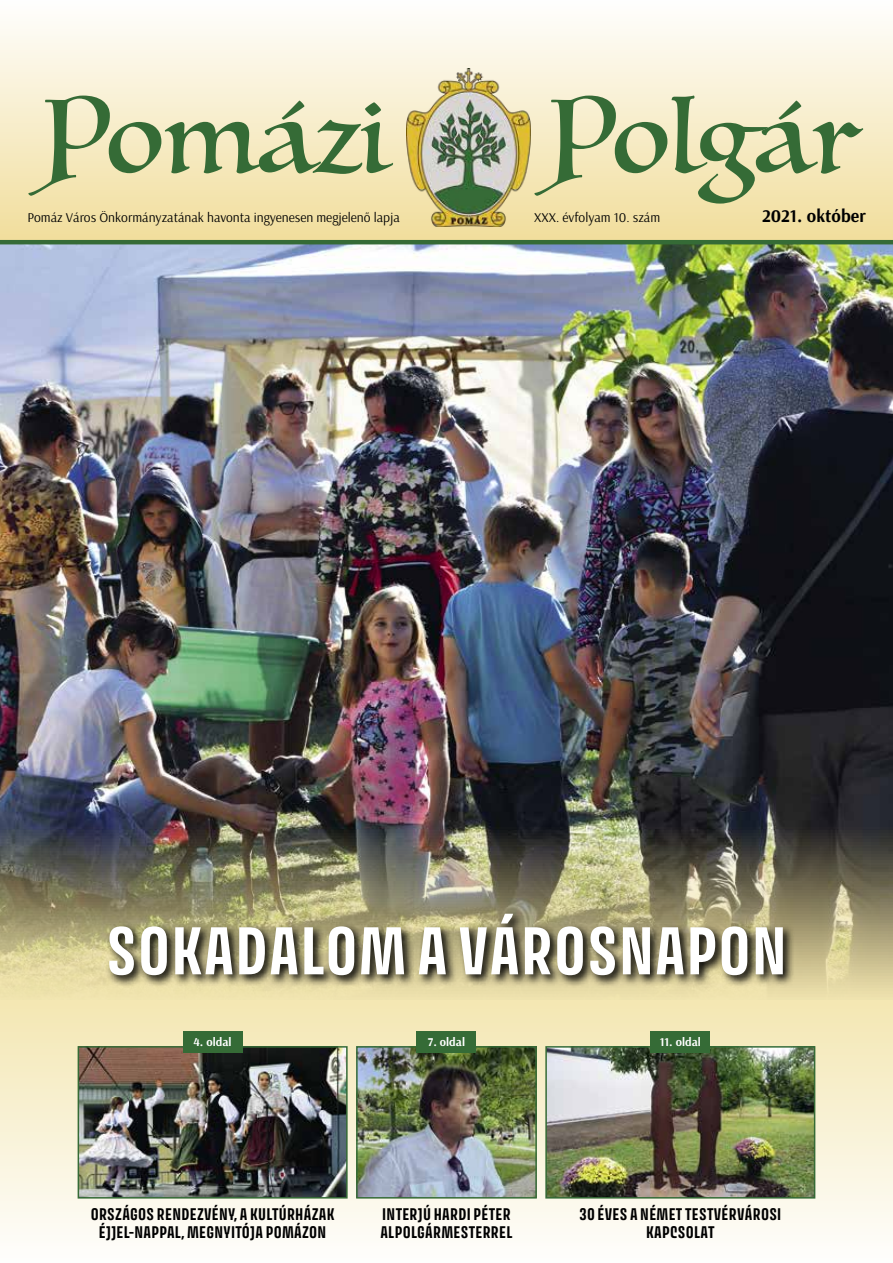
<style>
.page{position:relative;width:893px;height:1263px;background:#fff}
.page>*{position:absolute;margin:0;border:0;box-sizing:border-box;transform-origin:0 0}
.t1{font:100.65px "Luminari";color:#356b36}
.t2{font:700 60px "Avory I Latn";letter-spacing:.02em;color:#fff}
.t3{font:700 18px "Arsenal";color:#000}
.t4{font:700 15px/18px "Avory I Latn";letter-spacing:.02em;color:#000;text-align:center}
.t5{font:13.5px "Arsenal";color:#000}
.t6{font:700 12px "Arsenal";color:#fff}
</style>
<div class="page">
<svg style="left:0;top:999px;width:893px;height:233px"></svg>
<div style="left:0;top:0;width:893px;height:248px;background:linear-gradient(to bottom,#fefefe,#f0dd99)"></div>
<img style="left:406px;top:68px;width:124px;height:158px">
<img style="left:0;top:244px;width:893px;height:755px">
<hr style="left:0;top:240px;width:893px;height:4px;background:#356b36">
<svg style="left:105px;top:910px;width:690px;height:78px;background:#847e5c"></svg>
<img style="left:81px;top:1049px;width:264px;height:146px">
<div style="left:78px;top:1046px;width:270px;height:152px;border:2px solid #356b36"></div>
<div style="left:183px;top:1031px;width:59px;height:21px;background:#356b36"></div>
<img style="left:359px;top:1049px;width:175px;height:146px">
<div style="left:356px;top:1046px;width:181px;height:152px;border:2px solid #356b36"></div>
<div style="left:417px;top:1031px;width:59px;height:21px;background:#356b36"></div>
<img style="left:548px;top:1049px;width:264px;height:146px">
<div style="left:545px;top:1046px;width:270px;height:152px;border:2px solid #356b36"></div>
<div style="left:651px;top:1031px;width:59px;height:21px;background:#356b36"></div>
<h1 class="t1" style="left:44px;top:51px;width:344px">Pomázi</h1>
<h1 class="t1" style="left:550px;top:51px;width:310px">Polgár</h1>
<p class="t5" style="left:27px;top:210px;width:374px">Pomáz Város Önkormányzatának havonta ingyenesen megjelenő lapja</p>
<p class="t5" style="left:534px;top:210px;width:128px">XXX. évfolyam 10. szám</p>
<p class="t3" style="left:762px;top:205px;width:105px">2021. október</p>
<h2 class="t2" style="left:106px;top:912px;width:682px">SOKADALOM A VÁROSNAPON</h2>
<p class="t6" style="left:194px;top:1035px;width:40px">4. oldal</p>
<p class="t6" style="left:428px;top:1035px;width:39px">7. oldal</p>
<p class="t4" style="left:91px;top:1205px;width:245px">ORSZÁGOS RENDEZVÉNY, A KULTÚRHÁZAK<br>ÉJJEL-NAPPAL, MEGNYITÓJA POMÁZON</p>
<p class="t4" style="left:380px;top:1205px;width:134px;text-align:left">INTERJÚ HARDI PÉTER<br>ALPOLGÁRMESTERREL</p>
<p class="t6" style="left:660px;top:1035px;width:43px">11. oldal</p>
<p class="t4" style="left:579px;top:1205px;width:204px">30 ÉVES A NÉMET TESTVÉRVÁROSI<br>KAPCSOLAT</p>
</div>
